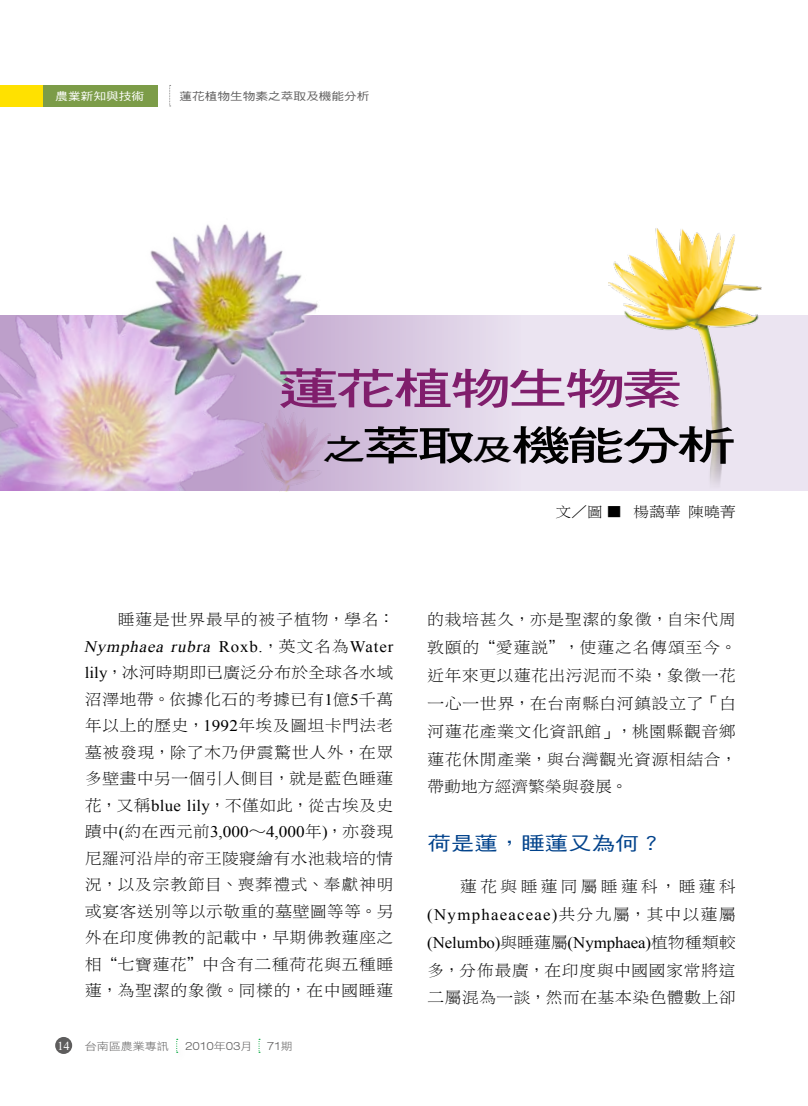
<style>
.page{position:relative;width:808px;height:1106px;background:#fff}
.page>*{position:absolute;margin:0;border:0;box-sizing:border-box;transform-origin:0 0}
.t1{font:43.35px "DF Hei Std W7";letter-spacing:-.07em;color:#801e6c;scale:1.42 1}
.t2{font:41.1px "DF Hei Std W7";letter-spacing:-.075em;color:#000;scale:1.45 1}
.t3{font:18.9px "DF Hei Std W5";color:#00428b;scale:1.24 1}
.t4{font:16.2px/27.9px "DF Li Song Std W3";letter-spacing:.015em;color:#000;text-align:justify;scale:1.07 1}
.t5{font:16.2px/27.8px "Times New Roman";letter-spacing:.005em;color:#000;scale:1.04 1}
.t6{font:italic 16.2px "Times New Roman";color:#000;scale:1.04 1}
.t7{font:16.2px "DF Li Song Std W3";letter-spacing:.175em;color:#000;scale:1.07 1}
.t8{font:14.85px "DF Li Song Std W3";letter-spacing:-.025em;color:#000;scale:1.09 1}
.t9{font:10.8px "DF Hei Std W5";letter-spacing:.005em;color:#5e5d5d;scale:1.17 1}
.t10{font:10.8px "DF Hei Std W5";letter-spacing:.005em;color:#fff;scale:1.17 1}
.t11{font:10.5px "DF Hei Std W3";color:#5e5d5d;scale:1.14 1}
.t12{font:800 10.5px "AR Roman 1";color:#fff}
.t13{font:500 10.2px "AR Gothic 1";letter-spacing:-.005em;color:#5e5d5d;scale:1.19 1}
.s1{font-size:29.7px}
.s2{font-family:"DF Hei Std W3"}
.s3{font-style:normal}
.s4{font-family:"DF Hei Std W3";font-style:normal}
.s5{font-family:"DF Li Song Std W3";font-style:normal}
.s6{font-family:"Times New Roman"}
.s7{font-family:"DF Li Song Std W3"}
.s8{font-family:"DF Hei Std W3";font-weight:400;font-size:10.5px}
</style>
<div class="page">
<div style="left:0;top:85px;width:157px;height:21px;background:#7c9c48"></div>
<div style="left:55px;top:1037px;width:17px;height:17px;background:#5e5d5d;border-radius:50%"></div>
<svg style="left:258px;top:1038px;width:2px;height:14px"></svg>
<svg style="left:176px;top:1038px;width:2px;height:14px"></svg>
<svg style="left:169px;top:85px;width:2px;height:22px"></svg>
<div style="left:0;top:85px;width:43px;height:21px;background:#ffe100"></div>
<div style="left:0;top:315px;width:808px;height:175px;background:#ebe4f1"></div>
<svg style="left:331px;top:315px;width:153px;height:175px;fill:#d8c8e1"></svg>
<img style="left:0;top:315px;width:259px;height:175px">
<img style="left:108px;top:224px;width:223px;height:198px">
<img style="left:259px;top:409px;width:72px;height:82px">
<img style="left:608px;top:228px;width:153px;height:263px">
<p class="t10" style="left:55px;top:90px;width:77px">農業新知與技術</p>
<p class="t9" style="left:179px;top:90px;width:164px">蓮花植物生物素之萃取及機能分析</p>
<h1 class="t1" style="left:277px;top:365px;width:287px">蓮花植物生物素</h1>
<h2 class="t2" style="left:322px;top:423px;width:287px"><span class="s1">之</span>萃取<span class="s1">及</span>機能分析</h2>
<p class="t8" style="left:555px;top:503px;width:167px">文<span class="s2">／</span>圖 <span class="s2">■</span> 楊藹華陳曉菁</p>
<p class="t4" style="left:117px;top:605px;width:261px">睡蓮是世界最早的被子植物<span class="s2">，</span>學名<span class="s2">：</span></p>
<p class="t6" style="left:84px;top:635px;width:299px">Nymphaea rubra <span class="s3">Roxb.</span><span class="s4">，</span><span class="s5">英文名為</span><span class="s3">Water</span></p>
<p class="t4" style="left:85px;top:659px;width:290px;line-height:26.5px"><span class="s6">lily</span><span class="s2">，</span>冰河時期即已廣泛分布於全球各水域沼澤地帶<span class="s2">。</span>依據化石的考據已有<span class="s6">1</span>億<span class="s6">5</span>千萬年以上的歷史<span class="s2">，</span><span class="s6">1992</span>年埃及圖坦卡門法老墓被發現<span class="s2">，</span>除了木乃伊震驚世人外<span class="s2">，</span>在眾多壁畫中另一個引人側目<span class="s2">，</span>就是藍色睡蓮花<span class="s2">，</span>又稱<span class="s6">blue lily</span><span class="s2">，</span>不僅如此<span class="s2">，</span>從古埃及史</p>
<p class="t5" style="left:85px;top:817px;width:298px"><span class="s7">蹟中</span>(<span class="s7">約在西元前</span>3,000<span class="s2">∼</span>4,000<span class="s7">年</span>)<span class="s2">，</span><span class="s7">亦發現</span></p>
<p class="t4" style="left:85px;top:844px;width:290px;line-height:26.4px">尼羅河沿岸的帝王陵寢繪有水池栽培的情況<span class="s2">，</span>以及宗教節目<span class="s2">、</span>喪葬禮式<span class="s2">、</span>奉獻神明或宴客送別等以示敬重的墓壁圖等等<span class="s2">。</span>另外在印度佛教的記載中<span class="s2">，</span>早期佛教蓮座之相<span class="s2">“</span>七寶蓮花<span class="s2">”</span>中含有二種荷花與五種睡蓮<span class="s2">，</span>為聖潔的象徵<span class="s2">。</span>同樣的<span class="s2">，</span>在中國睡蓮</p>
<p class="t12" style="left:58px;top:1040px;width:14px">14</p>
<p class="t11" style="left:85px;top:1040px;width:75px">台南區農業專訊</p>
<p class="t13" style="left:185px;top:1041px;width:58px">2010<span class="s8">年</span>03<span class="s8">月</span></p>
<p class="t13" style="left:267px;top:1041px;width:23px">71<span class="s8">期</span></p>
<p class="t4" style="left:427px;top:605px;width:291px">的栽培甚久<span class="s2">，</span>亦是聖潔的象徵<span class="s2">，</span>自宋代周敦頤的<span class="s2">“</span>愛蓮說<span class="s2">”，</span>使蓮之名傳頌至今<span class="s2">。</span>近年來更以蓮花出污泥而不染<span class="s2">，</span>象徵一花一心一世界<span class="s2">，</span>在台南縣白河鎮設立了<span class="s2">「</span>白河蓮花產業文化資訊館<span class="s2">」，</span>桃園縣觀音鄉蓮花休閒產業<span class="s2">，</span>與台灣觀光資源相結合<span class="s2">，</span>帶動地方經濟繁榮與發展<span class="s2">。</span></p>
<p class="t3" style="left:427px;top:833px;width:191px">荷是蓮，睡蓮又為何？</p>
<p class="t7" style="left:460px;top:877px;width:259px">蓮花與睡蓮同屬睡蓮科<span class="s2">，</span>睡蓮科</p>
<p class="t5" style="left:427px;top:900px;width:298px">(Nymphaeaceae)<span class="s7">共分九屬</span><span class="s2">，</span><span class="s7">其中以蓮屬</span>(Nelumbo)<span class="s7">與睡蓮屬</span>(Nymphaea)<span class="s7">植物種類較</span></p>
<p class="t4" style="left:427px;top:955px;width:290px">多<span class="s2">，</span>分佈最廣<span class="s2">，</span>在印度與中國國家常將這二屬混為一談<span class="s2">，</span>然而在基本染色體數上卻</p>
</div>
